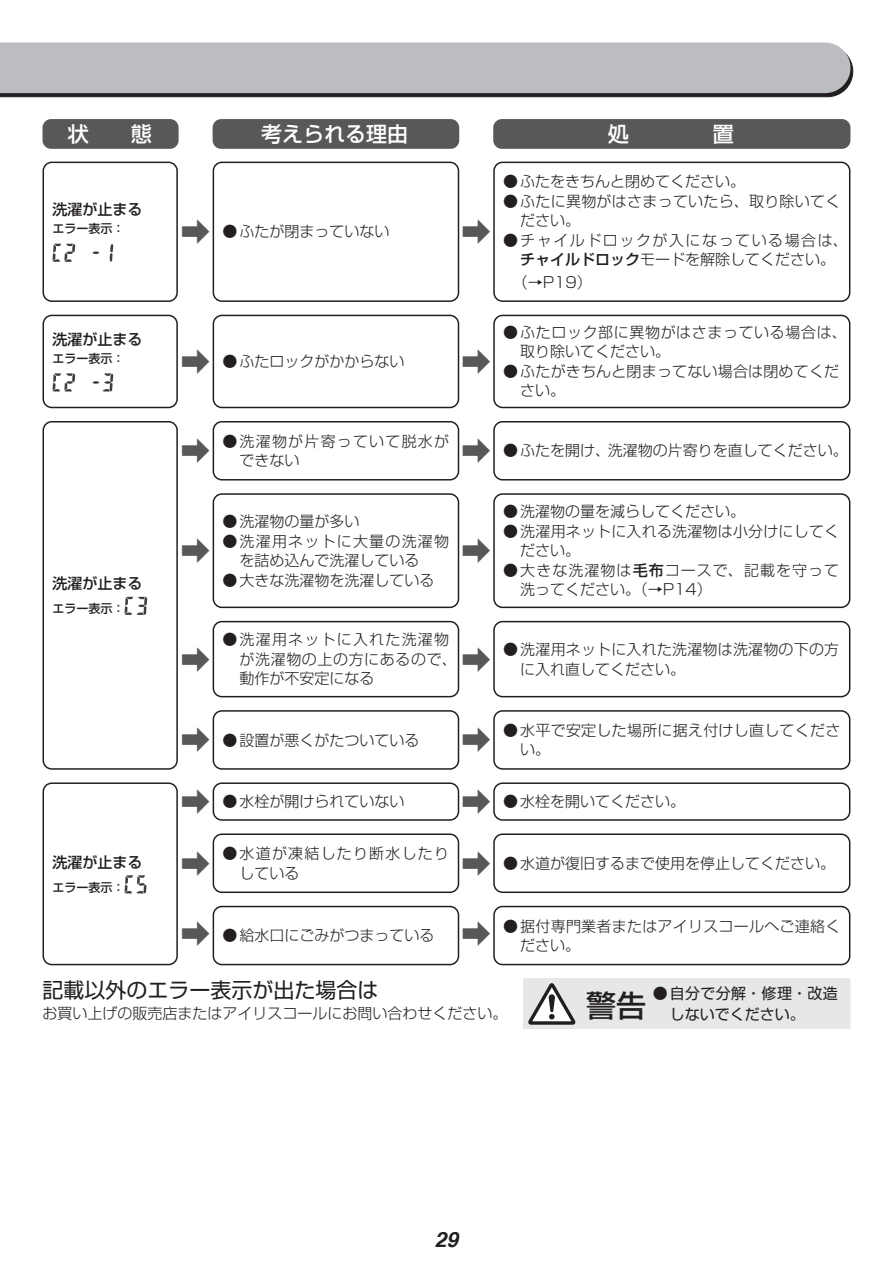
<style>
.page{position:relative;width:893px;height:1263px;background:#fff}
.page>*{position:absolute;margin:0;border:0;box-sizing:border-box;transform-origin:0 0}
.t1{font:300 30px "Shin Go Pro";color:#57585a}
.t2{font:500 30px "Shin Go Pro";color:#231f20}
.Trouble_Head{font:500 21px "Shin Go Pro";color:#fff}
.L3_title{font:21px "Shin Go Pro";color:#231f20}
.t3{font:italic 700 21px "Helvetica cyr";color:#231f20}
.Body{font:300 15px/19.5px "Shin Go Pro";color:#231f20}
.Body-2{font:300 15px/19.5px "Shin Go Pro";letter-spacing:.04em;color:#231f20}
.Body-3{font:300 15px/19.5px "Shin Go Pro";letter-spacing:.08em;color:#231f20}
.Body-4{font:300 15px/19.5px "Shin Go Pro";letter-spacing:.1em;color:#231f20;text-align:center}
.Body-5{font:300 15px/19.5px "Shin Go Pro";letter-spacing:.07em;color:#231f20}
.Body-6{font:300 15px/19.5px "Shin Go Pro";letter-spacing:.02em;color:#231f20}
.Trouble_Title{font:500 15px "Shin Go Pro";color:#231f20}
.t4{font:15px/21px "Shin Go Pro";color:#231f20}
.Trouble_Bull_continu{font:300 15px "Shin Go Pro";color:#231f20}
.Trouble_Title-2{font:500 12px "Shin Go Pro";color:#231f20}
.s1{font-weight:500}
.s2{font-weight:300}
</style>
<div class="page">
<svg style="left:0;top:43px;width:853px;height:54px;background:#b1b2b4"></svg>
<svg style="left:53px;top:373px;width:22px;height:18px"></svg>
<svg style="left:92px;top:373px;width:21px;height:18px"></svg>
<div style="left:43px;top:315px;width:135px;height:93px;border:2px solid #231f20;border-radius:9px"></div>
<div style="left:213px;top:315px;width:246px;height:93px;border:2px solid #231f20;border-radius:9px"></div>
<div style="left:493px;top:315px;width:357px;height:93px;border:2px solid #231f20;border-radius:9px"></div>
<svg style="left:125px;top:875px;width:22px;height:18px"></svg>
<div style="left:43px;top:782px;width:135px;height:183px;border:2px solid #231f20;border-radius:9px"></div>
<div style="left:213px;top:782px;width:246px;height:39px;border:2px solid #231f20;border-radius:9px"></div>
<div style="left:213px;top:833px;width:246px;height:60px;border:2px solid #231f20;border-radius:9px"></div>
<div style="left:213px;top:906px;width:246px;height:59px;border:2px solid #231f20;border-radius:9px"></div>
<div style="left:493px;top:782px;width:357px;height:39px;border:2px solid #231f20;border-radius:9px"></div>
<div style="left:493px;top:833px;width:357px;height:60px;border:2px solid #231f20;border-radius:9px"></div>
<div style="left:493px;top:906px;width:357px;height:59px;border:2px solid #231f20;border-radius:9px"></div>
<svg style="left:125px;top:597px;width:22px;height:18px"></svg>
<div style="left:43px;top:421px;width:135px;height:349px;border:2px solid #231f20;border-radius:9px"></div>
<div style="left:213px;top:421px;width:246px;height:59px;border:2px solid #231f20;border-radius:9px"></div>
<div style="left:213px;top:493px;width:246px;height:115px;border:2px solid #231f20;border-radius:9px"></div>
<div style="left:213px;top:621px;width:246px;height:76px;border:2px solid #231f20;border-radius:9px"></div>
<div style="left:213px;top:710px;width:246px;height:60px;border:2px solid #231f20;border-radius:9px"></div>
<div style="left:493px;top:421px;width:357px;height:59px;border:2px solid #231f20;border-radius:9px"></div>
<div style="left:493px;top:493px;width:357px;height:115px;border:2px solid #231f20;border-radius:9px"></div>
<div style="left:493px;top:621px;width:357px;height:76px;border:2px solid #231f20;border-radius:9px"></div>
<div style="left:493px;top:710px;width:357px;height:60px;border:2px solid #231f20;border-radius:9px"></div>
<div style="left:523px;top:978px;width:327px;height:51px;background:#e6e7e9"></div>
<div style="left:43px;top:119px;width:136px;height:30px;background:#57585a;border-radius:9px"></div>
<div style="left:213px;top:119px;width:246px;height:30px;background:#57585a;border-radius:9px"></div>
<div style="left:493px;top:119px;width:357px;height:30px;background:#57585a;border-radius:9px"></div>
<svg style="left:53px;top:244px;width:22px;height:18px"></svg>
<svg style="left:92px;top:244px;width:21px;height:18px"></svg>
<div style="left:43px;top:162px;width:135px;height:140px;border:2px solid #231f20;border-radius:9px"></div>
<div style="left:213px;top:162px;width:246px;height:140px;border:2px solid #231f20;border-radius:9px"></div>
<div style="left:493px;top:162px;width:357px;height:140px;border:2px solid #231f20;border-radius:9px"></div>
<p class="Trouble_Head" style="left:68px;top:117px;width:85px">状　　態</p>
<p class="Trouble_Head" style="left:261px;top:117px;width:148px">考えられる理由</p>
<p class="Trouble_Head" style="left:608px;top:117px;width:127px">処　　　　置</p>
<p class="Trouble_Title" style="left:53px;top:197px;width:91px">洗濯が止まる</p>
<p class="Trouble_Title-2" style="left:53px;top:219px;width:73px">エラー表示：</p>
<p class="Body" style="left:223px;top:220px;width:169px">●ふたが閉まっていない</p>
<p class="t1" style="left:181px;top:207px;width:32px">➡</p>
<p class="t1" style="left:461px;top:207px;width:31px">➡</p>
<p class="Body" style="left:503px;top:170px;width:244px">●ふたをきちんと閉めてください。</p>
<p class="Body-6" style="left:520px;top:189px;width:322px;text-indent:-17px">●ふたに異物がはさまっていたら、取り除いてください。</p>
<p class="Body-4" style="left:503px;top:228px;width:346px">●チャイルドロックが入になっている場合は、<span class="s1">チャイルドロック</span>モードを解除してください。</p>
<p class="Trouble_Bull_continu" style="left:513px;top:270px;width:81px">（→P19）</p>
<p class="Trouble_Title" style="left:53px;top:327px;width:91px">洗濯が止まる</p>
<p class="Trouble_Title-2" style="left:53px;top:349px;width:73px">エラー表示：</p>
<p class="Body" style="left:223px;top:350px;width:184px">●ふたロックがかからない</p>
<p class="t1" style="left:181px;top:337px;width:32px">➡</p>
<p class="t1" style="left:461px;top:337px;width:31px">➡</p>
<p class="Body-2" style="left:520px;top:321px;width:328px;text-indent:-17px">●ふたロック部に異物がはさまっている場合は、取り除いてください。</p>
<p class="Body" style="left:520px;top:360px;width:320px;text-indent:-17px">●ふたがきちんと閉まってない場合は閉めてください。</p>
<p class="t1" style="left:181px;top:426px;width:32px">➡</p>
<p class="Body-3" style="left:240px;top:429px;width:211px;text-indent:-17px">●洗濯物が片寄っていて脱水ができない</p>
<p class="t1" style="left:461px;top:426px;width:31px">➡</p>
<p class="Body" style="left:503px;top:439px;width:346px">●ふたを開け、洗濯物の片寄りを直してください。</p>
<p class="Trouble_Title" style="left:53px;top:571px;width:91px">洗濯が止まる</p>
<p class="Trouble_Title-2" style="left:53px;top:599px;width:73px">エラー表示：</p>
<p class="Trouble_Title" style="left:53px;top:849px;width:91px">洗濯が止まる</p>
<p class="Trouble_Title-2" style="left:53px;top:877px;width:73px">エラー表示：</p>
<p class="t1" style="left:181px;top:526px;width:32px">➡</p>
<p class="Body" style="left:223px;top:510px;width:139px">●洗濯物の量が多い</p>
<p class="Body-3" style="left:240px;top:529px;width:211px;text-indent:-17px">●洗濯用ネットに大量の洗濯物を詰め込んで洗濯している</p>
<p class="Body" style="left:223px;top:568px;width:214px">●大きな洗濯物を洗濯している</p>
<p class="t1" style="left:181px;top:634px;width:32px">➡</p>
<p class="Body-2" style="left:240px;top:628px;width:219px;text-indent:-17px">●洗濯用ネットに入れた洗濯物が洗濯物の上の方にあるので、動作が不安定になる</p>
<p class="t1" style="left:461px;top:526px;width:31px">➡</p>
<p class="Body" style="left:503px;top:500px;width:244px">●洗濯物の量を減らしてください。</p>
<p class="Body" style="left:520px;top:520px;width:320px;text-indent:-17px">●洗濯用ネットに入れる洗濯物は小分けにしてください。</p>
<p class="Body-5" style="left:520px;top:559px;width:320px;text-indent:-17px">●大きな洗濯物は<span class="s1">毛布</span>コースで、記載を守って洗ってください。（→P14）</p>
<p class="t1" style="left:461px;top:634px;width:31px">➡</p>
<p class="Body" style="left:520px;top:638px;width:320px;text-indent:-17px">●洗濯用ネットに入れた洗濯物は洗濯物の下の方に入れ直してください。</p>
<p class="t1" style="left:181px;top:715px;width:32px">➡</p>
<p class="Body" style="left:223px;top:728px;width:199px">●設置が悪くがたついている</p>
<p class="t1" style="left:181px;top:777px;width:32px">➡</p>
<p class="t1" style="left:181px;top:839px;width:32px">➡</p>
<p class="Body" style="left:223px;top:790px;width:184px">●水栓が開けられていない</p>
<p class="Body-3" style="left:240px;top:842px;width:211px;text-indent:-17px">●水道が凍結したり断水したりしている</p>
<p class="t1" style="left:461px;top:715px;width:31px">➡</p>
<p class="t1" style="left:461px;top:777px;width:31px">➡</p>
<p class="t1" style="left:461px;top:839px;width:31px">➡</p>
<p class="Body" style="left:520px;top:719px;width:322px;text-indent:-17px">●水平で安定した場所に据え付けし直してください。</p>
<p class="Body" style="left:503px;top:790px;width:184px">●水栓を開いてください。</p>
<p class="Body" style="left:503px;top:852px;width:334px">●水道が復旧するまで使用を停止してください。</p>
<p class="t1" style="left:181px;top:909px;width:32px">➡</p>
<p class="Body" style="left:223px;top:924px;width:214px">●給水口にごみがつまっている</p>
<p class="t1" style="left:461px;top:909px;width:31px">➡</p>
<p class="Body" style="left:520px;top:914px;width:322px;text-indent:-17px">●据付専門業者またはアイリスコールへご連絡ください。</p>
<p class="L3_title" style="left:43px;top:972px;width:337px">記載以外のエラー表示が出た場合は</p>
<p class="Body" style="left:43px;top:1002px;width:467px">お買い上げの販売店またはアイリスコールにお問い合わせください。</p>
<h2 class="t3" style="left:435px;top:1228px;width:25px">29</h2>
<h1 class="t2" style="left:586px;top:980px;width:61px">警告</h1>
<p class="t4" style="left:670px;top:981px;width:170px;text-indent:-17px"><span class="s2">●</span>自分で分解・修理・改造しないでください。</p>
</div>
